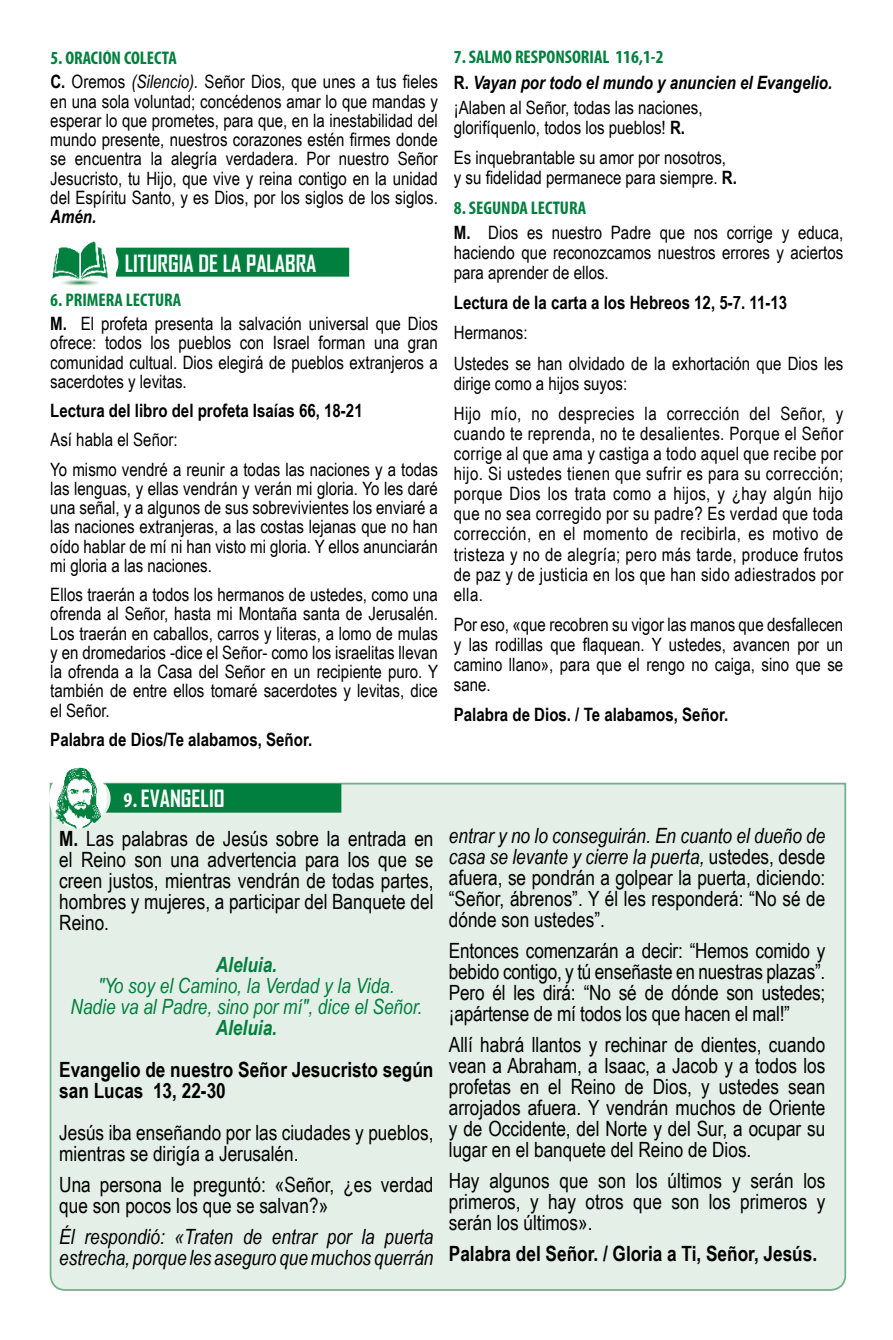
<style>
.page{position:relative;width:893px;height:1340px;background:#fff}
.page>*{position:absolute;margin:0;border:0;box-sizing:border-box;transform-origin:0 0}
.t1{font:700 22.75px "Agency FB";color:#fff}
.t2{font:21px/21px "Arial Narrow";color:#000;text-align:justify}
.t3{font:700 21px/21px "Arial Narrow";color:#000}
.t4{font:italic 21px/21px "Arial Narrow";color:#000}
.t5{font:italic 21px/21px "Arial Narrow";color:#007f3e;text-align:center}
.t6{font:italic 700 21px "Arial Narrow";color:#007f3e}
.t7{font:18.38px/19.2px "Arial Narrow";color:#000;text-align:justify}
.t8{font:700 18.38px "Arial Narrow";color:#000}
.t9{font:italic 700 18.38px/25px "Arial Narrow";color:#000}
.t10{font:700 condensed 18.38px "Myriad Pro";color:#007f3e}
.t11{font:18.38px/30.1px "Arial Narrow";letter-spacing:.02em;color:#000}
.s1{font-weight:700}
.s2{font-style:italic}
.s3{font-style:normal}
.s4{font-weight:400;font-style:normal}
.s5{font-family:"Myriad Pro";font-stretch:condensed;font-size:21px}
</style>
<div class="page">
<div style="left:116px;top:248px;width:233px;height:29px;background:#007f3e"></div>
<img style="left:52px;top:241px;width:57px;height:45px">
<div style="left:49px;top:782px;width:798px;height:509px;background:#e4efe7"></div>
<div style="left:107px;top:783px;width:234px;height:29px;background:#007f3e"></div>
<img style="left:49px;top:767px;width:58px;height:61px">
<p class="t10" style="left:50px;top:47px;width:128px">5. ORACIÓN COLECTA</p>
<p class="t7" style="left:50px;top:72px;width:389px"><span class="s1">C.</span> Oremos <span class="s2">(Silencio).</span> Señor Dios, que unes a tus fieles en una sola voluntad; concédenos amar lo que mandas y esperar lo que prometes, para que, en la inestabilidad del mundo presente, nuestros corazones estén firmes donde se encuentra la alegría verdadera. Por nuestro Señor Jesucristo, tu Hijo, que vive y reina contigo en la unidad del Espíritu Santo, y es Dios, por los siglos de los siglos.</p>
<p class="t9" style="left:50px;top:203px;width:48px">Amén.</p>
<p class="t1" style="left:125px;top:249px;width:193px">LITURGIA DE LA PALABRA</p>
<p class="t10" style="left:50px;top:288px;width:132px">6. PRIMERA LECTURA</p>
<p class="t7" style="left:50px;top:313px;width:389px"><span class="s1">M.</span> El profeta presenta la salvación universal que Dios ofrece: todos los pueblos con Israel forman una gran comunidad cultual. Dios elegirá de pueblos extranjeros a sacerdotes y levitas.</p>
<p class="t8" style="left:50px;top:397px;width:314px">Lectura del libro del profeta Isaías 66, 18-21</p>
<p class="t7" style="left:50px;top:424px;width:389px;line-height:29.2px">Así habla el Señor:<br>Yo mismo vendré a reunir a todas las naciones y a todas</p>
<p class="t7" style="left:50px;top:478px;width:389px">las lenguas, y ellas vendrán y verán mi gloria. Yo les daré una señal, y a algunos de sus sobrevivientes los enviaré a las naciones extranjeras, a las costas lejanas que no han oído hablar de mí ni han visto mi gloria. Y ellos anunciarán mi gloria a las naciones.</p>
<p class="t7" style="left:50px;top:584px;width:389px">Ellos traerán a todos los hermanos de ustedes, como una ofrenda al Señor, hasta mi Montaña santa de Jerusalén.<br>Los traerán en caballos, carros y literas, a lomo de mulas y en dromedarios -dice el Señor- como los israelitas llevan la ofrenda a la Casa del Señor en un recipiente puro. Y también de entre ellos tomaré sacerdotes y levitas, dice el Señor.</p>
<p class="t8" style="left:50px;top:725px;width:263px">Palabra de Dios/Te alabamos, Señor.</p>
<p class="t10" style="left:454px;top:46px;width:211px">7. SALMO RESPONSORIAL 116,1-2</p>
<p class="t9" style="left:454px;top:69px;width:380px"><span class="s3">R.</span> Vayan por todo el mundo y anuncien el Evangelio. <span class="s4">¡Alaben al Señor, todas las naciones,</span></p>
<p class="t7" style="left:454px;top:111px;width:274px;line-height:30.1px">glorifíquenlo, todos los pueblos! <span class="s1">R.<br></span>Es inquebrantable su amor por nosotros,</p>
<p class="t7" style="left:454px;top:167px;width:285px">y su fidelidad permanece para siempre. <span class="s1">R.</span></p>
<p class="t10" style="left:454px;top:196px;width:134px">8. SEGUNDA LECTURA</p>
<p class="t7" style="left:454px;top:222px;width:391px;line-height:20.1px"><span class="s1">M.</span> Dios es nuestro Padre que nos corrige y educa, haciendo que reconozcamos nuestros errores y aciertos para aprender de ellos.</p>
<p class="t8" style="left:454px;top:289px;width:335px">Lectura de la carta a los Hebreos 12, 5-7. 11-13</p>
<p class="t7" style="left:454px;top:317px;width:391px;line-height:30.1px">Hermanos:<br>Ustedes se han olvidado de la exhortación que Dios les</p>
<p class="t11" style="left:454px;top:367px;width:391px">dirige como a hijos suyos:<br>Hijo mío, no desprecies la corrección del Señor, y</p>
<p class="t7" style="left:454px;top:422px;width:391px;line-height:20.1px">cuando te reprenda, no te desalientes. Porque el Señor corrige al que ama y castiga a todo aquel que recibe por hijo. Si ustedes tienen que sufrir es para su corrección; porque Dios los trata como a hijos, y ¿hay algún hijo que no sea corregido por su padre? Es verdad que toda corrección, en el momento de recibirla, es motivo de tristeza y no de alegría; pero más tarde, produce frutos de paz y de justicia en los que han sido adiestrados por ella.</p>
<p class="t7" style="left:454px;top:613px;width:391px;line-height:20.1px">Por eso, «que recobren su vigor las manos que desfallecen y las rodillas que flaquean. Y ustedes, avancen por un camino llano», para que el rengo no caiga, sino que se sane.</p>
<p class="t8" style="left:454px;top:701px;width:276px">Palabra de Dios. / Te alabamos, Señor.</p>
<p class="t1" style="left:124px;top:784px;width:103px"><span class="s5">9.</span> EVANGELIO</p>
<p class="t2" style="left:59px;top:826px;width:376px"><span class="s1">M.</span> Las palabras de Jesús sobre la entrada en el Reino son una advertencia para los que se creen justos, mientras vendrán de todas partes, hombres y mujeres, a participar del Banquete del Reino.</p>
<p class="t6" style="left:216px;top:948px;width:63px">Aleluia.</p>
<p class="t5" style="left:71px;top:974px;width:353px">"Yo soy el Camino, la Verdad y la Vida.<br>Nadie va al Padre, sino por mí", dice el Señor.</p>
<p class="t6" style="left:216px;top:1011px;width:63px">Aleluia.</p>
<p class="t3" style="left:59px;top:1057px;width:376px">Evangelio de nuestro Señor Jesucristo según san Lucas 13, 22-30</p>
<p class="t2" style="left:59px;top:1120px;width:376px">Jesús iba enseñando por las ciudades y pueblos, mientras se dirigía a Jerusalén.</p>
<p class="t2" style="left:59px;top:1172px;width:376px">Una persona le preguntó: «Señor, ¿es verdad que son pocos los que se salvan?»</p>
<p class="t4" style="left:59px;top:1225px;width:376px">Él respondió: «Traten de entrar por la puerta estrecha, porque les aseguro que muchos querrán</p>
<p class="t2" style="left:449px;top:824px;width:378px"><span class="s2">entrar y no lo conseguirán. En cuanto el dueño de casa se levante y cierre la puerta,</span> ustedes, desde afuera, se pondrán a golpear la puerta, diciendo: “Señor, ábrenos”. Y él les responderá: “No sé de dónde son ustedes”.</p>
<p class="t2" style="left:449px;top:939px;width:378px">Entonces comenzarán a decir: “Hemos comido y bebido contigo, y tú enseñaste en nuestras plazas”.<br>Pero él les dirá: “No sé de dónde son ustedes; ¡apártense de mí todos los que hacen el mal!”</p>
<p class="t2" style="left:449px;top:1032px;width:378px">Allí habrá llantos y rechinar de dientes, cuando vean a Abraham, a Isaac, a Jacob y a todos los profetas en el Reino de Dios, y ustedes sean arrojados afuera. Y vendrán muchos de Oriente y de Occidente, del Norte y del Sur, a ocupar su lugar en el banquete del Reino de Dios.</p>
<p class="t2" style="left:449px;top:1168px;width:378px">Hay algunos que son los últimos y serán los primeros, y hay otros que son los primeros y serán los últimos».</p>
<p class="t3" style="left:449px;top:1241px;width:370px">Palabra del Señor. / Gloria a Ti, Señor, Jesús.</p>
</div>
